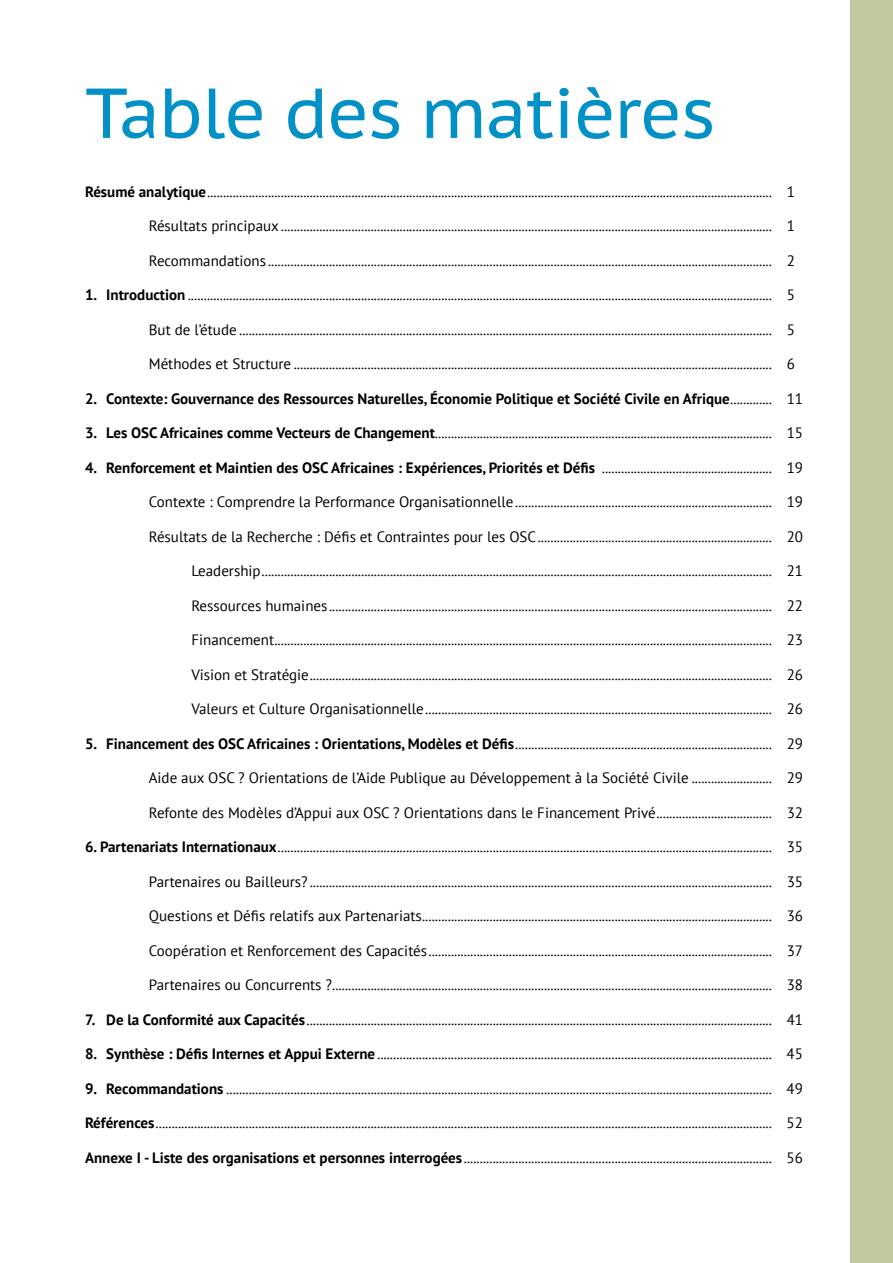
<style>
.page{position:relative;width:893px;height:1263px;background:#fff}
.page>*{position:absolute;margin:0;border:0;box-sizing:border-box;transform-origin:0 0}
.t1{font:70.5px "PT Sans Caption";letter-spacing:-.02em;color:#0191c7}
.t2{font:15px "PT Sans";color:#000}
.t3{font:700 15px "PT Sans";color:#000}
.s1{font-weight:700}
.s2{font-weight:400}
</style>
<div class="page">
<div style="left:850px;top:0;width:43px;height:1263px;background:#c1ca9f"></div>
<h1 class="t1" style="left:85px;top:67px;width:632px">Table des matières</h1>
<p class="t2" style="left:85px;top:182px;width:711px"><span class="s1">Résumé analytique</span>................................................................................................................................................................................ 1</p>
<p class="t2" style="left:149px;top:216px;width:647px">Résultats principaux......................................................................................................................................................... 1</p>
<p class="t2" style="left:149px;top:251px;width:647px">Recommandations ............................................................................................................................................................. 2</p>
<p class="t2" style="left:85px;top:285px;width:711px"><span class="s1">1. Introduction</span> ...................................................................................................................................................................................... 5</p>
<p class="t2" style="left:149px;top:320px;width:647px">But de l’étude ...................................................................................................................................................................... 5</p>
<p class="t2" style="left:149px;top:354px;width:647px">Méthodes et Structure ..................................................................................................................................................... 6</p>
<p class="t3" style="left:85px;top:389px;width:719px">2. Contexte: Gouvernance des Ressources Naturelles, Économie Politique et Société Civile en Afrique<span class="s2">............. 11</span></p>
<p class="t2" style="left:85px;top:423px;width:719px"><span class="s1">3. Les OSC Africaines comme Vecteurs de Changement</span>......................................................................................................... 15</p>
<p class="t3" style="left:85px;top:458px;width:719px">4. Renforcement et Maintien des OSC Africaines : Expériences, Priorités et Défis <span class="s2">..................................................... 19</span></p>
<p class="t2" style="left:149px;top:492px;width:656px">Contexte : Comprendre la Performance Organisationnelle................................................................................ 19</p>
<p class="t2" style="left:149px;top:527px;width:656px">Résultats de la Recherche : Défis et Contraintes pour les OSC......................................................................... 20</p>
<p class="t2" style="left:191px;top:561px;width:613px">Leadership............................................................................................................................................................... 21</p>
<p class="t2" style="left:191px;top:596px;width:613px">Ressources humaines.......................................................................................................................................... 22</p>
<p class="t2" style="left:191px;top:630px;width:613px">Financement........................................................................................................................................................... 23</p>
<p class="t2" style="left:191px;top:665px;width:613px">Vision et Stratégie................................................................................................................................................ 26</p>
<p class="t2" style="left:191px;top:699px;width:613px">Valeurs et Culture Organisationnelle............................................................................................................ 26</p>
<p class="t2" style="left:85px;top:734px;width:719px"><span class="s1">5. Financement des OSC Africaines : Orientations, Modèles et Défis</span>................................................................................ 29</p>
<p class="t2" style="left:149px;top:768px;width:656px">Aide aux OSC ? Orientations de l’Aide Publique au Développement à la Société Civile ......................... 29</p>
<p class="t2" style="left:149px;top:803px;width:656px">Refonte des Modèles d’Appui aux OSC ? Orientations dans le Financement Privé.................................... 32</p>
<p class="t2" style="left:85px;top:837px;width:719px"><span class="s1">6. Partenariats Internationaux</span>.......................................................................................................................................................... 35</p>
<p class="t2" style="left:149px;top:872px;width:656px">Partenaires ou Bailleurs? ................................................................................................................................................ 35</p>
<p class="t2" style="left:149px;top:906px;width:656px">Questions et Défis relatifs aux Partenariats............................................................................................................. 36</p>
<p class="t2" style="left:149px;top:941px;width:656px">Coopération et Renforcement des Capacités........................................................................................................... 37</p>
<p class="t2" style="left:149px;top:975px;width:656px">Partenaires ou Concurrents ?......................................................................................................................................... 38</p>
<p class="t2" style="left:85px;top:1010px;width:719px"><span class="s1">7. De la Conformité aux Capacités</span>................................................................................................................................................. 41</p>
<p class="t2" style="left:85px;top:1044px;width:719px"><span class="s1">8. Synthèse : Défis Internes et Appui Externe</span> ........................................................................................................................... 45</p>
<p class="t2" style="left:85px;top:1079px;width:719px"><span class="s1">9. Recommandations</span> .......................................................................................................................................................................... 49</p>
<p class="t2" style="left:85px;top:1113px;width:719px"><span class="s1">Références</span>................................................................................................................................................................................................ 52</p>
<p class="t2" style="left:85px;top:1148px;width:719px"><span class="s1">Annexe I - Liste des organisations et personnes interrogées</span>................................................................................................ 56</p>
</div>
